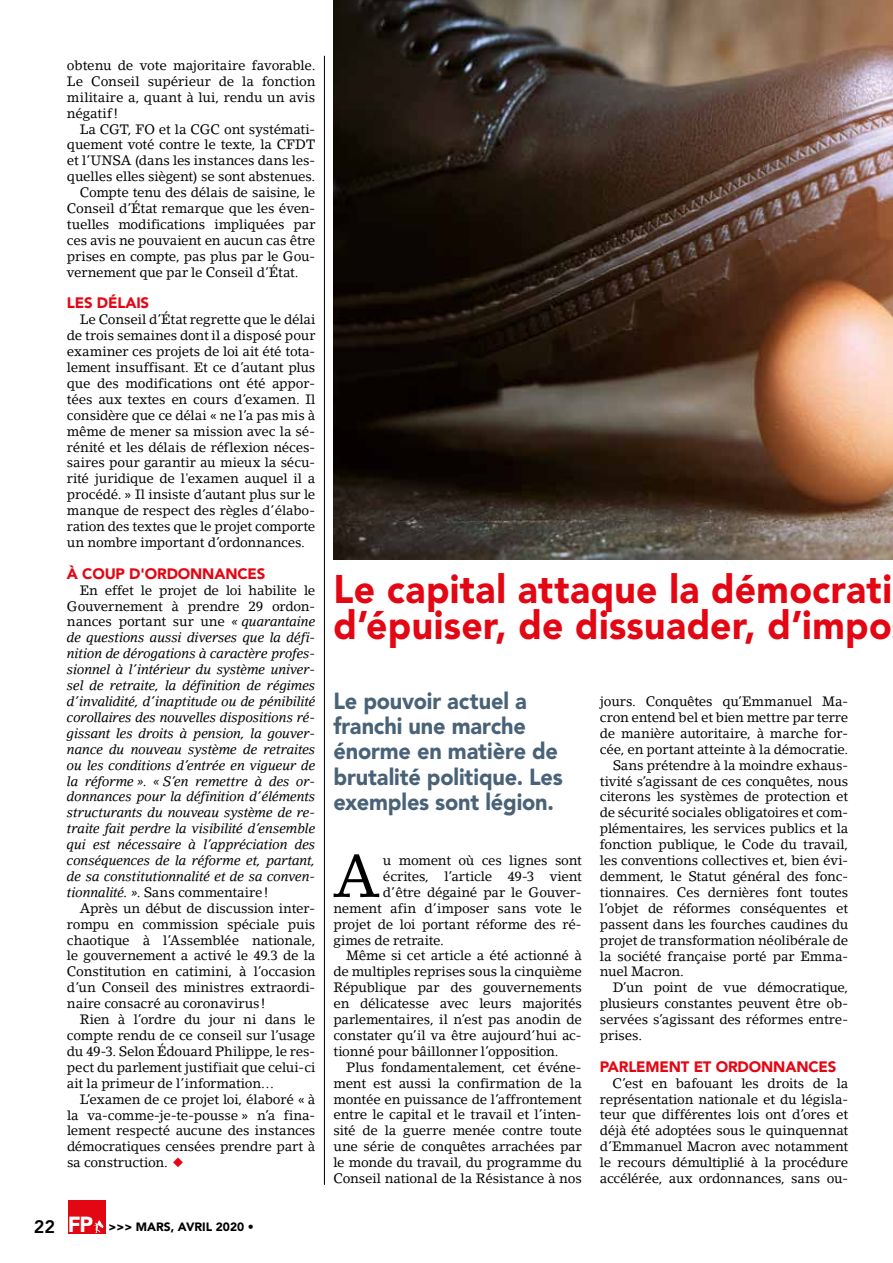
<style>
.page{position:relative;width:893px;height:1263px;background:#fff}
.page>*{position:absolute;margin:0;border:0;box-sizing:border-box;transform-origin:0 0}
.t1{font:58.35px "Lino Letter Std";color:#000}
.t2{font:900 39.6px/35.1px "Avenir LT Std";letter-spacing:.01em;color:#e30613;scale:.94 1}
.t3{font:900 23.1px/25.2px "Avenir LT Std";letter-spacing:-.005em;color:#496278;scale:.94 1}
.t4{font:900 15px "Avenir LT Std";letter-spacing:-.01em;color:#e30613}
.t5{font:13.5px/15.9px "Lino Letter Std";letter-spacing:-.015em;color:#000;text-align:justify}
.t6{font:italic 13.5px/15.9px "Lino Letter Std";letter-spacing:-.015em;color:#000;text-align:justify}
.t7{font:900 12px "Avenir LT Std";color:#000}
.s1{font-style:normal}
.s2{color:#e30613}
.s3{font-weight:800;font-size:18px}
.s4{font-size:21.75px;color:#fff}
</style>
<div class="page">
<div style="left:68px;top:1200px;width:37px;height:33px;background:#e30613"></div>
<svg style="left:94px;top:1220px;width:9px;height:13px"></svg>
<img style="left:333px;top:0;width:560px;height:559px">
<hr style="left:324px;top:56px;width:1px;height:1129px;background:#000">
<p class="t5" style="left:67px;top:57px;width:250px">obtenu de vote majoritaire favorable.<br>Le Conseil supérieur de la fonction militaire a, quant à lui, rendu un avis négatif!</p>
<p class="t5" style="left:80px;top:121px;width:237px">La CGT, FO et la CGC ont systémati-</p>
<p class="t5" style="left:67px;top:137px;width:250px">quement voté contre le texte, la CFDT</p>
<p class="t5" style="left:67px;top:153px;width:250px">et l’UNSA (dans les instances dans les-</p>
<p class="t5" style="left:67px;top:168px;width:250px">quelles elles siègent) se sont abstenues.</p>
<p class="t5" style="left:80px;top:184px;width:237px">Compte tenu des délais de saisine, le</p>
<p class="t5" style="left:67px;top:200px;width:250px">Conseil d’État remarque que les éven-</p>
<p class="t5" style="left:67px;top:216px;width:250px">tuelles modifications impliquées par</p>
<p class="t5" style="left:67px;top:232px;width:250px">ces avis ne pouvaient en aucun cas être</p>
<p class="t5" style="left:67px;top:248px;width:250px">prises en compte, pas plus par le Gou-</p>
<p class="t5" style="left:67px;top:264px;width:233px">vernement que par le Conseil d’État.</p>
<p class="t4" style="left:67px;top:294px;width:84px">LES DÉLAIS</p>
<p class="t5" style="left:67px;top:312px;width:250px;text-indent:13px">Le Conseil d’État regrette que le délai de trois semaines dont il a disposé pour examiner ces projets de loi ait été tota&shy;lement insuffisant. Et ce d’autant plus que des modifications ont été appor&shy;tées aux textes en cours d’examen. Il considère que ce délai « ne l’a pas mis à même de mener sa mission avec la sé&shy;rénité et les délais de réflexion néces&shy;saires pour garantir au mieux la sécu&shy;rité juridique de l'examen auquel il a procédé. » Il insiste d’autant plus sur le manque de respect des règles d’élabo&shy;ration des textes que le projet comporte un nombre important d’ordonnances.</p>
<p class="t4" style="left:67px;top:564px;width:200px">À COUP D'ORDONNANCES</p>
<p class="t6" style="left:67px;top:582px;width:250px;text-indent:13px"><span class="s1">En effet le projet de loi habilite le Gouvernement à prendre 29 ordon&shy;nances portant sur une</span> « quarantaine de questions aussi diverses que la défi&shy;nition de dérogations à caractère profes&shy;sionnel à l’intérieur du système univer&shy;sel de retraite, la définition de régimes d’invalidité, d’inaptitude ou de pénibilité corollaires des nouvelles dispositions ré&shy;gissant les droits à pension, la gouver&shy;nance du nouveau système de retraites ou les conditions d’entrée en vigueur de la réforme »<span class="s1">.</span> « S’en remettre à des or&shy;donnances pour la définition d’éléments structurants du nouveau système de re&shy;traite fait perdre la visibilité d’ensemble qui est nécessaire à l’appréciation des conséquences de la réforme et, partant, de sa constitutionnalité et de sa conven&shy;tionnalité. »<span class="s1">. Sans commentaire!</span></p>
<p class="t5" style="left:67px;top:900px;width:250px;text-indent:13px">Après un début de discussion inter&shy;rompu en commission spéciale puis chaotique à l’Assemblée nationale, le gouvernement a activé le 49.3 de la Constitution en catimini, à l’occasion d’un Conseil des ministres extraordi&shy;naire consacré au coronavirus!</p>
<p class="t5" style="left:67px;top:1011px;width:250px;text-indent:13px">Rien à l’ordre du jour ni dans le compte rendu de ce conseil sur l’usage du 49-3. Selon Édouard Philippe, le res&shy;pect du parlement justifiait que celui-ci ait la primeur de l’information…</p>
<p class="t5" style="left:67px;top:1091px;width:250px;text-indent:13px">L’examen de ce projet loi, élaboré « à la va-comme-je-te-pousse » n’a fina&shy;lement respecté aucune des instances démocratiques censées prendre part à sa construction. <span class="s2">◆</span></p>
<p class="t7" style="left:34px;top:1219px;width:222px"><span class="s3">22</span> <span class="s4">FP</span> &gt;&gt;&gt; MARS, AVRIL 2020 •</p>
<h2 class="t2" style="left:333px;top:572px;width:596px">Le capital attaque la démocrati d’épuiser, de dissuader, d’impo</h2>
<h3 class="t3" style="left:333px;top:688px;width:246px">Le pouvoir actuel a franchi une marche énorme en matière de brutalité politique. Les exemples sont légion.</h3>
<h1 class="t1" style="left:333px;top:841px;width:47px">A</h1>
<p class="t5" style="left:383px;top:852px;width:200px">u moment où ces lignes sont</p>
<p class="t5" style="left:383px;top:868px;width:200px">écrites, l’article 49-3 vient</p>
<p class="t5" style="left:383px;top:884px;width:200px">d’être dégainé par le Gouver-</p>
<p class="t5" style="left:333px;top:900px;width:250px">nement afin d’imposer sans vote le</p>
<p class="t5" style="left:333px;top:916px;width:250px">projet de loi portant réforme des ré-</p>
<p class="t5" style="left:333px;top:932px;width:112px">gimes de retraite.</p>
<p class="t5" style="left:346px;top:948px;width:237px">Même si cet article a été actionné à</p>
<p class="t5" style="left:333px;top:963px;width:250px">de multiples reprises sous la cinquième</p>
<p class="t5" style="left:333px;top:979px;width:250px">République par des gouvernements</p>
<p class="t5" style="left:333px;top:995px;width:250px">en délicatesse avec leurs majorités</p>
<p class="t5" style="left:333px;top:1011px;width:250px">parlementaires, il n’est pas anodin de</p>
<p class="t5" style="left:333px;top:1027px;width:250px">constater qu’il va être aujourd’hui ac-</p>
<p class="t5" style="left:333px;top:1043px;width:227px">tionné pour bâillonner l’opposition.</p>
<p class="t5" style="left:346px;top:1059px;width:237px">Plus fondamentalement, cet événe-</p>
<p class="t5" style="left:333px;top:1075px;width:250px">ment est aussi la confirmation de la</p>
<p class="t5" style="left:333px;top:1091px;width:250px">montée en puissance de l’affrontement</p>
<p class="t5" style="left:333px;top:1107px;width:250px">entre le capital et le travail et l’inten-</p>
<p class="t5" style="left:333px;top:1123px;width:250px">sité de la guerre menée contre toute</p>
<p class="t5" style="left:333px;top:1138px;width:250px">une série de conquêtes arrachées par</p>
<p class="t5" style="left:333px;top:1154px;width:250px">le monde du travail, du programme du</p>
<p class="t5" style="left:333px;top:1170px;width:250px">Conseil national de la Résistance à nos</p>
<p class="t5" style="left:600px;top:693px;width:250px">jours. Conquêtes qu’Emmanuel Ma-</p>
<p class="t5" style="left:600px;top:709px;width:250px">cron entend bel et bien mettre par terre</p>
<p class="t5" style="left:600px;top:725px;width:250px">de manière autoritaire, à marche for-</p>
<p class="t5" style="left:600px;top:741px;width:250px">cée, en portant atteinte à la démocratie.</p>
<p class="t5" style="left:613px;top:757px;width:237px">Sans prétendre à la moindre exhaus-</p>
<p class="t5" style="left:600px;top:773px;width:250px">tivité s’agissant de ces conquêtes, nous</p>
<p class="t5" style="left:600px;top:789px;width:250px">citerons les systèmes de protection et</p>
<p class="t5" style="left:600px;top:805px;width:250px">de sécurité sociales obligatoires et com-</p>
<p class="t5" style="left:600px;top:820px;width:250px">plémentaires, les services publics et la</p>
<p class="t5" style="left:600px;top:836px;width:250px">fonction publique, le Code du travail,</p>
<p class="t5" style="left:600px;top:852px;width:250px">les conventions collectives et, bien évi-</p>
<p class="t5" style="left:600px;top:868px;width:250px">demment, le Statut général des fonc-</p>
<p class="t5" style="left:600px;top:884px;width:250px">tionnaires. Ces dernières font toutes</p>
<p class="t5" style="left:600px;top:900px;width:250px">l’objet de réformes conséquentes et</p>
<p class="t5" style="left:600px;top:916px;width:250px">passent dans les fourches caudines du</p>
<p class="t5" style="left:600px;top:932px;width:250px">projet de transformation néolibérale de</p>
<p class="t5" style="left:600px;top:948px;width:250px">la société française porté par Emma-</p>
<p class="t5" style="left:600px;top:964px;width:86px">nuel Macron.</p>
<p class="t5" style="left:613px;top:979px;width:237px">D’un point de vue démocratique,</p>
<p class="t5" style="left:600px;top:995px;width:250px">plusieurs constantes peuvent être ob-</p>
<p class="t5" style="left:600px;top:1011px;width:250px">servées s’agissant des réformes entre-</p>
<p class="t5" style="left:600px;top:1027px;width:44px">prises.</p>
<p class="t4" style="left:600px;top:1057px;width:238px">PARLEMENT ET ORDONNANCES</p>
<p class="t5" style="left:600px;top:1075px;width:250px;text-indent:13px">C’est en bafouant les droits de la représentation nationale et du législa&shy;teur que différentes lois ont d’ores et déjà été adoptées sous le quinquennat d’Emmanuel Macron avec notamment le recours démultiplié à la procédure accélérée, aux ordonnances, sans ou-</p>
</div>
